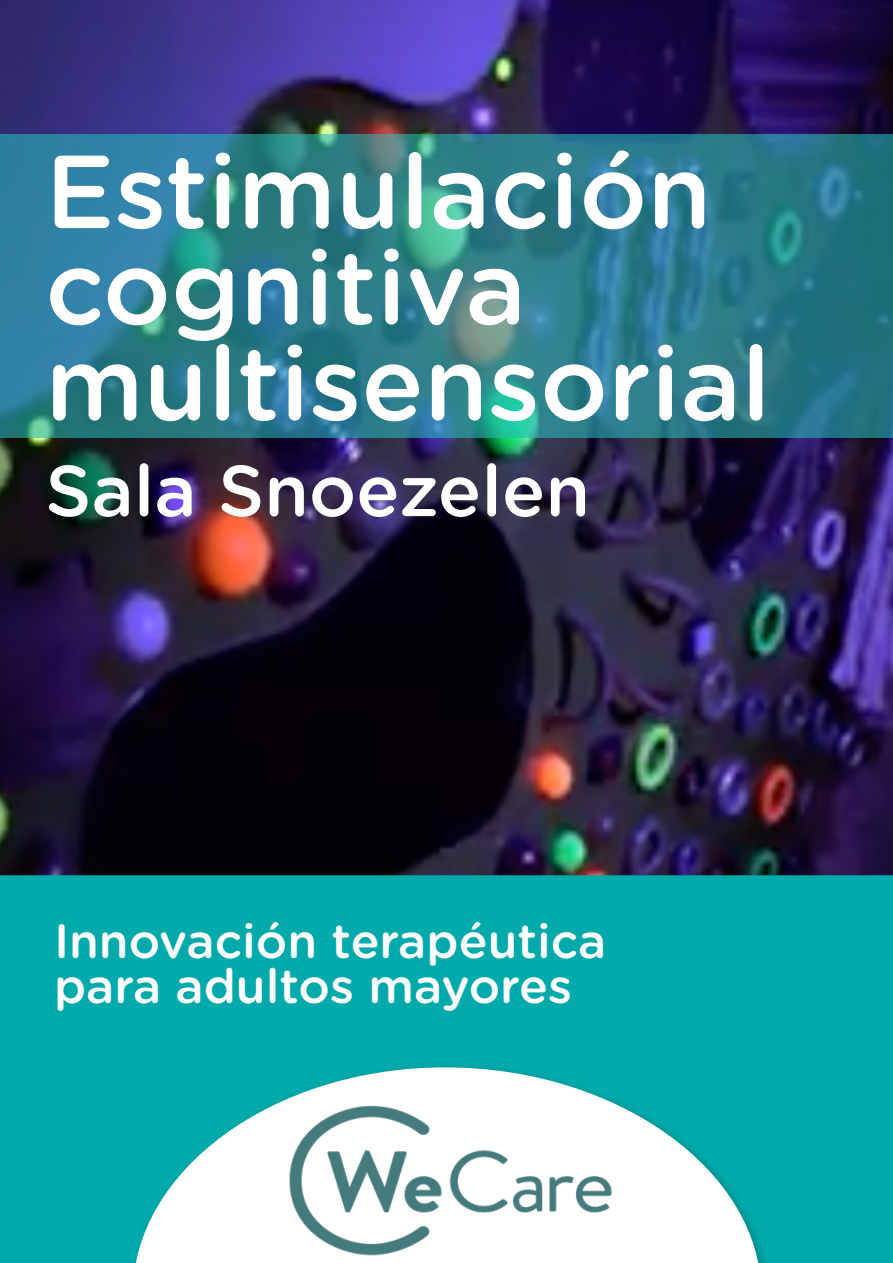
<style>
.page{position:relative;width:893px;height:1263px;background:#fff}
.page>*{position:absolute;margin:0;border:0;box-sizing:border-box;transform-origin:0 0}
.t1{font:500 103.5px/96px "Gotham Rounded";color:#fff}
.t2{font:500 72px "Gotham Rounded";color:#fff}
.t3{font:500 48px/45px "Gotham Rounded";color:#fff}
</style>
<div class="page">
<img style="left:0;top:0;width:893px;height:875px">
<div style="left:0;top:875px;width:893px;height:388px;background:#00a9aa"></div>
<svg style="left:0;top:134px;width:893px;height:304px"></svg>
<div style="left:127px;top:1062px;width:645px;height:201px;background:#00a9aa"></div>
<svg style="left:136px;top:1067px;width:625px;height:196px"></svg>
<img style="left:250px;top:1074px;width:402px;height:189px">
<p class="t1" style="left:45px;top:139px;width:668px">Estimulación cognitiva</p>
<p class="t1" style="left:45px;top:331px;width:727px">multisensorial</p>
<p class="t2" style="left:45px;top:439px;width:546px">Sala Snoezelen</p>
<p class="t3" style="left:54px;top:916px;width:554px">Innovación terapéutica para adultos mayores</p>
</div>
